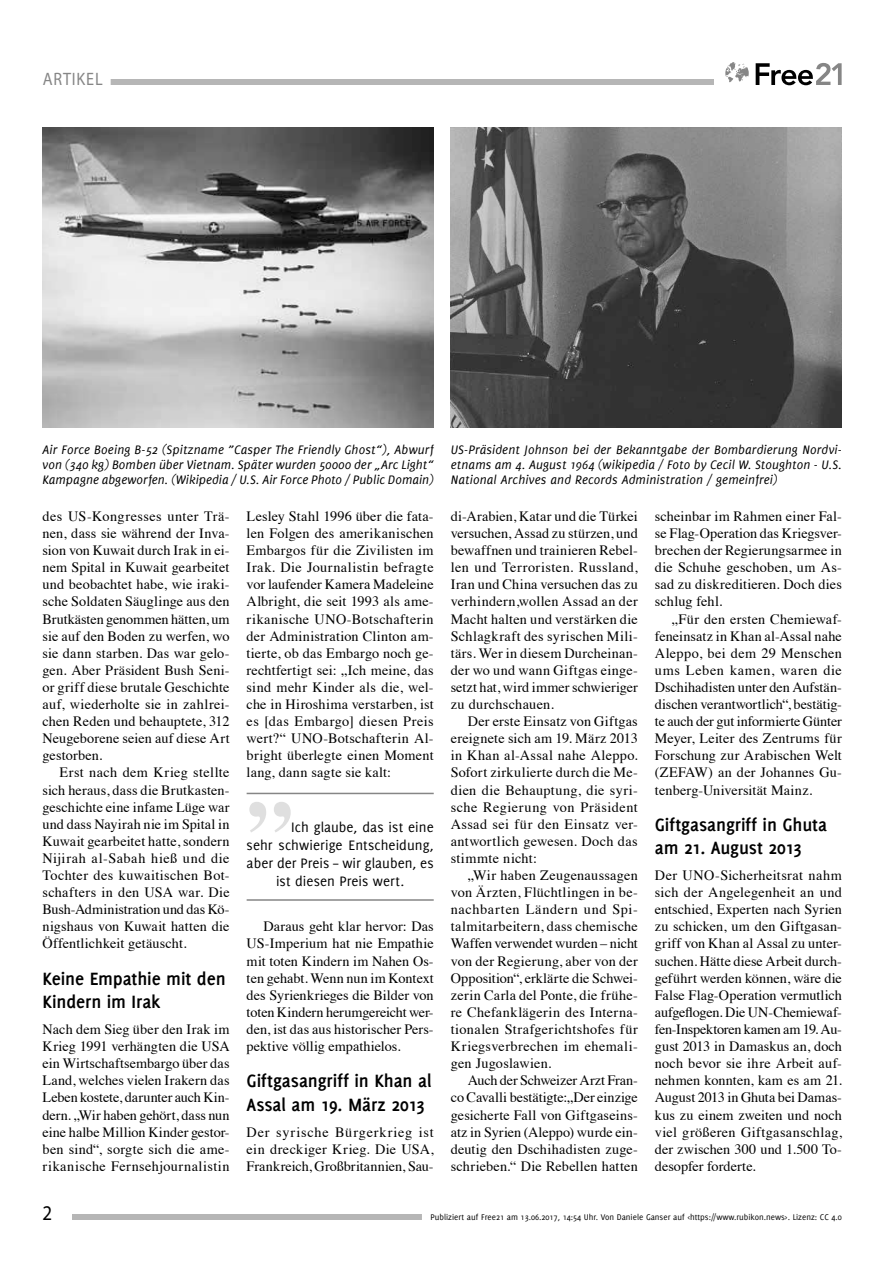
<style>
.page{position:relative;width:893px;height:1263px;background:#fff}
.page>*{position:absolute;margin:0;border:0;box-sizing:border-box;transform-origin:0 0}
.t1{font:700 91.5px "Times";color:#dfdfdf}
.t2{font:21px "Myriad Pro";color:#000;scale:.9 1}
.t3{font:700 19.5px/23.4px "Delicious";letter-spacing:-.005em;color:#000}
.t4{font:18px "Myriad Pro";letter-spacing:.05em;color:#868686;scale:.9 1}
.t5{font:15px "Delicious";letter-spacing:.005em;color:#000}
.t6{font:14.25px/17.1px "Times";letter-spacing:.015em;color:#000;text-align:justify}
.t7{font:italic 13.5px/15px "Delicious";letter-spacing:.005em;color:#000;text-align:justify}
.t8{font:9px "Delicious";color:#000}
</style>
<div class="page">
<div style="left:72px;top:1214px;width:766px;height:6px;background:#b6b6b6"></div>
<div style="left:43px;top:79px;width:671px;height:6px;background:#b6b6b6"></div>
<div style="left:422px;top:1212px;width:428px;height:12px;background:#fff"></div>
<hr style="left:247px;top:793px;width:187px;height:1px;background:#868686">
<hr style="left:247px;top:899px;width:187px;height:2px;background:#868686">
<div style="left:34px;top:74px;width:77px;height:15px;background:#fff"></div>
<svg style="left:756px;top:63px;width:86px;height:22px"></svg>
<svg style="left:725px;top:62px;width:24px;height:20px"></svg>
<img style="left:43px;top:128px;width:391px;height:299px">
<img style="left:451px;top:128px;width:391px;height:300px">
<p class="t4" style="left:43px;top:68px;width:68px">ARTIKEL</p>
<p class="t7" style="left:43px;top:442px;width:393px">Air Force Boeing B-52 (Spitzname ”Casper The Friendly Ghost“), Abwurf von (340 kg) Bomben über Vietnam. Später wurden 50000 der „Arc Light“ Kampagne abgeworfen. (Wikipedia / U.S. Air Force Photo / Public Domain)</p>
<p class="t7" style="left:451px;top:442px;width:393px">US-Präsident Johnson bei der Bekanntgabe der Bombardierung Nordvi&shy;etnams am 4. August 1964 (wikipedia / Foto by Cecil W. Stoughton - U.S.<br>National Archives and Records Administration / gemeinfrei)</p>
<p class="t6" style="left:43px;top:506px;width:189px">des US-Kongresses unter Trä&shy;nen, dass sie während der Inva&shy;sion von Kuwait durch Irak in ei&shy;nem Spital in Kuwait gearbeitet und beobachtet habe, wie iraki&shy;sche Soldaten Säuglinge aus den Brutkästen genommen hätten, um sie auf den Boden zu werfen, wo sie dann starben. Das war gelo&shy;gen. Aber Präsident Bush Seni&shy;or griff diese brutale Geschichte auf, wiederholte sie in zahlrei&shy;chen Reden und behauptete, 312<br>Neugeborene seien auf diese Art gestorben.</p>
<p class="t6" style="left:43px;top:763px;width:189px;text-indent:17px">Erst nach dem Krieg stellte sich heraus, dass die Brutkasten&shy;geschichte eine infame Lüge war und dass Nayirah nie im Spital in Kuwait gearbeitet hatte, sondern Nijirah al-Sabah hieß und die Tochter des kuwaitischen Bot&shy;schafters in den USA war. Die Bush-Administration und das Kö&shy;nigshaus von Kuwait hatten die Öffentlichkeit getäuscht.</p>
<h3 class="t3" style="left:43px;top:966px;width:185px">Keine Empathie mit den<br>Kindern im Irak</h3>
<p class="t6" style="left:43px;top:1019px;width:189px">Nach dem Sieg über den Irak im Krieg 1991 verhängten die USA ein Wirtschaftsembargo über das Land, welches vielen Irakern das Leben kostete, darunter auch Kin&shy;dern. „Wir haben gehört, dass nun eine halbe Million Kinder gestor&shy;ben sind“, sorgte sich die ame&shy;rikanische Fernsehjournalistin</p>
<p class="t6" style="left:247px;top:506px;width:189px">Lesley Stahl 1996 über die fata&shy;len Folgen des amerikanischen Embargos für die Zivilisten im Irak. Die Journalistin befragte vor laufender Kamera Madeleine Albright, die seit 1993 als ame&shy;rikanische UNO-Botschafterin der Administration Clinton am&shy;tierte, ob das Embargo noch ge&shy;rechtfertigt sei: „Ich meine, das sind mehr Kinder als die, wel&shy;che in Hiroshima verstarben, ist es [das Embargo] diesen Preis wert?“ UNO-Botschafterin Al&shy;bright überlegte einen Moment lang, dann sagte sie kalt:</p>
<h1 class="t1" style="left:247px;top:697px;width:47px">„</h1>
<p class="t5" style="left:291px;top:819px;width:144px">Ich glaube, das ist eine</p>
<p class="t5" style="left:247px;top:837px;width:189px">sehr schwierige Entscheidung,</p>
<p class="t5" style="left:247px;top:855px;width:189px">aber der Preis – wir glauben, es</p>
<p class="t5" style="left:276px;top:873px;width:130px">ist diesen Preis wert.</p>
<p class="t6" style="left:247px;top:917px;width:189px;text-indent:17px">Daraus geht klar hervor: Das US-Imperium hat nie Empathie mit toten Kindern im Nahen Os&shy;ten gehabt. Wenn nun im Kontext des Syrienkrieges die Bilder von toten Kindern herumgereicht wer&shy;den, ist das aus historischer Pers&shy;pektive völlig empathielos.</p>
<h3 class="t3" style="left:247px;top:1069px;width:186px">Giftgasangriff in Khan al<br>Assal am 19. März 2013</h3>
<p class="t6" style="left:247px;top:1122px;width:189px">Der syrische Bürgerkrieg ist ein dreckiger Krieg. Die USA, Frankreich, Großbritannien, Sau-</p>
<p class="t6" style="left:451px;top:506px;width:189px">di-Arabien, Katar und die Türkei versuchen, Assad zu stürzen, und bewaffnen und trainieren Rebel&shy;len und Terroristen. Russland, Iran und China versuchen das zu verhindern,wollen Assad an der Macht halten und verstärken die Schlagkraft des syrischen Mili&shy;tärs. Wer in diesem Durcheinan&shy;der wo und wann Giftgas einge&shy;setzt hat, wird immer schwieriger zu durchschauen.</p>
<p class="t6" style="left:451px;top:712px;width:189px;text-indent:17px">Der erste Einsatz von Giftgas ereignete sich am 19. März 2013 in Khan al-Assal nahe Aleppo.<br>Sofort zirkulierte durch die Me&shy;dien die Behauptung, die syri&shy;sche Regierung von Präsident Assad sei für den Einsatz ver&shy;antwortlich gewesen. Doch das stimmte nicht:</p>
<p class="t6" style="left:451px;top:865px;width:189px;text-indent:17px">„Wir haben Zeugenaussagen von Ärzten, Flüchtlingen in be&shy;nachbarten Ländern und Spi&shy;talmitarbeitern, dass chemische Waffen verwendet wurden – nicht von der Regierung, aber von der Opposition“, erklärte die Schwei&shy;zerin Carla del Ponte, die frühe&shy;re Chefanklägerin des Interna&shy;tionalen Strafgerichtshofes für Kriegsverbrechen im ehemali&shy;gen Jugoslawien.</p>
<p class="t6" style="left:451px;top:1071px;width:189px;text-indent:17px">Auch der Schweizer Arzt Fran&shy;co Cavalli bestätigte:„Der einzige gesicherte Fall von Giftgaseins&shy;atz in Syrien (Aleppo) wurde ein&shy;deutig den Dschihadisten zuge&shy;schrieben.“ Die Rebellen hatten</p>
<p class="t6" style="left:655px;top:506px;width:189px">scheinbar im Rahmen einer Fal&shy;se Flag-Operation das Kriegsver&shy;brechen der Regierungsarmee in die Schuhe geschoben, um As&shy;sad zu diskreditieren. Doch dies schlug fehl.</p>
<p class="t6" style="left:655px;top:609px;width:189px;text-indent:17px">„Für den ersten Chemiewaf&shy;feneinsatz in Khan al-Assal nahe Aleppo, bei dem 29 Menschen ums Leben kamen, waren die Dschihadisten unter den Aufstän&shy;dischen verantwortlich“, bestätig&shy;te auch der gut informierte Günter Meyer, Leiter des Zentrums für Forschung zur Arabischen Welt (ZEFAW) an der Johannes Gu&shy;tenberg-Universität Mainz.</p>
<h3 class="t3" style="left:655px;top:812px;width:174px">Giftgasangriff in Ghuta am 21. August 2013</h3>
<p class="t6" style="left:655px;top:865px;width:189px">Der UNO-Sicherheitsrat nahm sich der Angelegenheit an und entschied, Experten nach Syrien zu schicken, um den Giftgasan&shy;griff von Khan al Assal zu unter&shy;suchen. Hätte diese Arbeit durch&shy;geführt werden können, wäre die False Flag-Operation vermutlich aufgeflogen. Die UN-Chemiewaf&shy;fen-Inspektoren kamen am 19. Au&shy;gust 2013 in Damaskus an, doch noch bevor sie ihre Arbeit auf&shy;nehmen konnten, kam es am 21.<br>August 2013 in Ghuta bei Damas&shy;kus zu einem zweiten und noch viel größeren Giftgasanschlag, der zwischen 300 und 1.500 To&shy;desopfer forderte.</p>
<h2 class="t2" style="left:43px;top:1200px;width:12px">2</h2>
<p class="t8" style="left:430px;top:1212px;width:413px">Publiziert auf Free21 am 13.06.2017, 14:54 Uhr. Von Daniele Ganser auf &lt;https://www.rubikon.news&gt;. Lizenz: CC 4.0</p>
</div>
